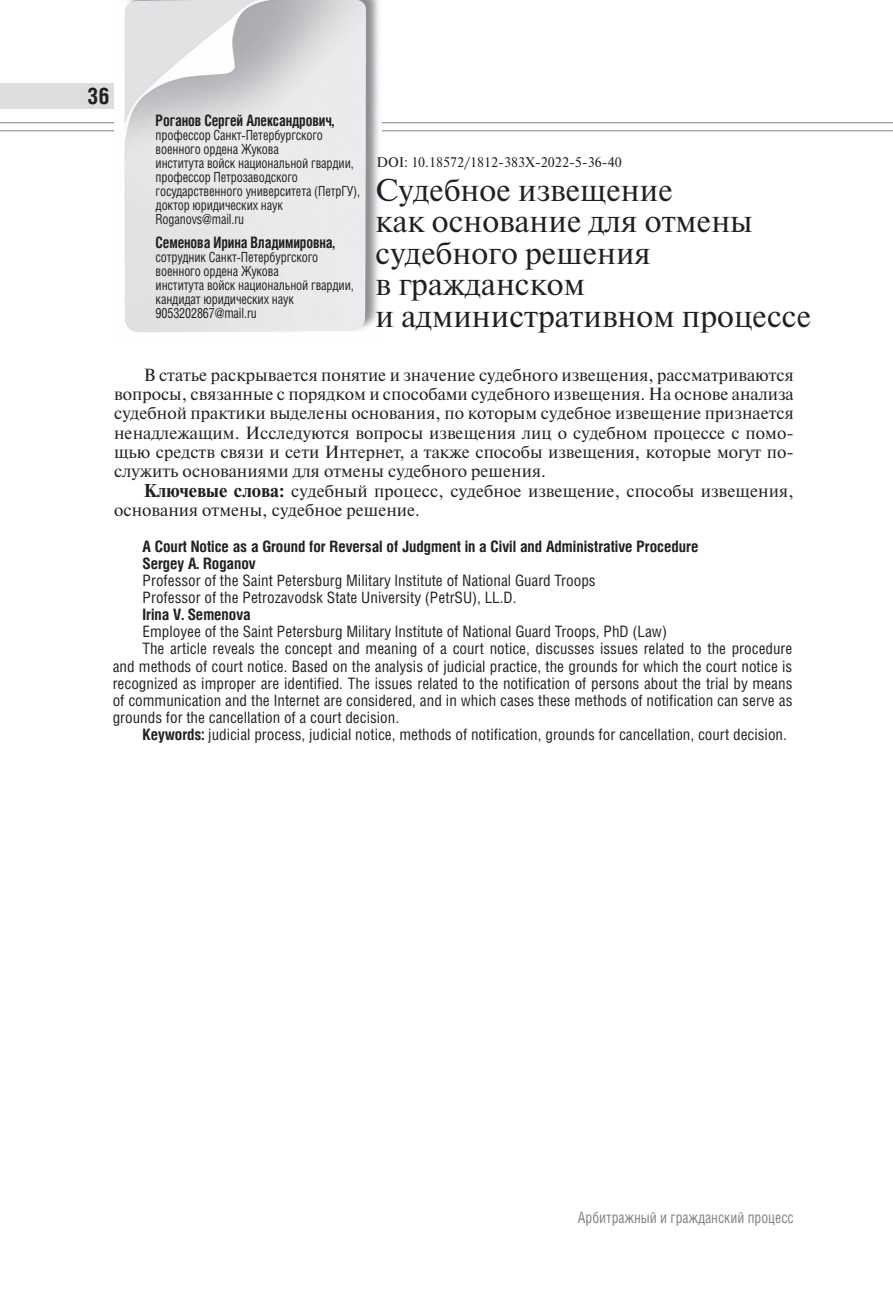
<style>
.page{position:relative;width:893px;height:1300px;background:#fff}
.page>*{position:absolute;margin:0;border:0;box-sizing:border-box;transform-origin:0 0}
.t1{font:31.5px/31.5px "Newton C";color:#231f20}
.t2{font:700 22.75px "Helios Cond";color:#231f20}
.t3{font:17.5px/19.2px "Newton C";color:#231f20;text-align:justify}
.t4{font:15.75px/17.2px "Helios Cond";color:#231f20}
.t5{font:700 15.75px/17.2px "Helios Cond";color:#231f20}
.t6{font:700 15.75px "Helios Cond C";letter-spacing:-.01em;color:#231f20;scale:.9 1}
.t7{font:15.75px "Helios Cond C";color:#808285;scale:.9 1}
.t8{font:14px/14px "Helios Cond C";letter-spacing:-.01em;color:#231f20;scale:.9 1}
.t9{font:14px "Newton C";color:#231f20}
.s1{font-weight:700}
</style>
<div class="page">
<div style="left:0;top:83px;width:118px;height:26px;background:#dcdddf"></div>
<hr style="left:0;top:122px;width:868px;height:1px;background:#808285">
<hr style="left:0;top:131px;width:868px;height:1px;background:#808285">
<svg style="left:868px;top:122px;width:25px;height:1px"></svg>
<svg style="left:868px;top:131px;width:25px;height:1px"></svg>
<img style="left:115px;top:0;width:266px;height:332px">
<h2 class="t2" style="left:87px;top:88px;width:24px">36</h2>
<p class="t6" style="left:156px;top:111px;width:200px">Роганов Сергей Александрович,</p>
<p class="t8" style="left:156px;top:129px;width:229px">профессор Санкт-Петербургского военного ордена Жукова<br>института войск национальной гвардии, профессор Петрозаводского государственного университета (ПетрГУ), доктор юридических наук<br>Roganovs@mail.ru</p>
<p class="t6" style="left:156px;top:233px;width:201px">Семенова Ирина Владимировна,</p>
<p class="t8" style="left:156px;top:252px;width:222px">сотрудник Санкт-Петербургского военного ордена Жукова<br>института войск национальной гвардии, кандидат юридических наук<br>9053202867@mail.ru</p>
<p class="t9" style="left:376px;top:157px;width:247px">DOI: 10.18572/1812-383X-2022-5-36-40</p>
<h1 class="t1" style="left:376px;top:176px;width:437px">Судебное извещение<br>как основание для отмены судебного решения<br>в гражданском<br>и административном процессе</h1>
<p class="t3" style="left:114px;top:367px;width:681px;text-indent:30px">В статье раскрывается понятие и значение судебного извещения, рассматриваются вопросы, связанные с порядком и способами судебного извещения. На основе анализа судебной практики выделены основания, по которым судебное извещение признается ненадлежащим. Исследуются вопросы извещения лиц о судебном процессе с помо&shy;щью средств связи и сети Интернет, а также способы извещения, которые могут по&shy;служить основаниями для отмены судебного решения.</p>
<p class="t3" style="left:114px;top:482px;width:681px;text-indent:30px"><span class="s1">Ключевые слова:</span> судебный процесс, судебное извещение, способы извещения, основания отмены, судебное решение.</p>
<p class="t5" style="left:142px;top:539px;width:557px">A Court Notice as a Ground for Reversal of Judgment in a Civil and Administrative Procedure<br>Sergey A. Roganov</p>
<p class="t4" style="left:142px;top:573px;width:455px">Professor of the Saint Petersburg Military Institute of National Guard Troops<br>Professor of the Petrozavodsk State University (PetrSU), LL.D.</p>
<p class="t5" style="left:142px;top:607px;width:110px">Ir ina V. Semenova</p>
<p class="t4" style="left:142px;top:624px;width:526px">Employee of the Saint Petersburg Military Institute of National Guard Troops, PhD (Law)</p>
<p class="t4" style="left:142px;top:642px;width:651px">The article reveals the concept and meaning of a court notice, discusses issues related to the procedure</p>
<p class="t4" style="left:113px;top:659px;width:681px">and methods of court notice. Based on the analysis of judicial practice, the grounds for which the court notice is</p>
<p class="t4" style="left:113px;top:676px;width:681px">recognized as improper are identified. The issues related to the notification of persons about the trial by means</p>
<p class="t4" style="left:113px;top:693px;width:681px">of communication and the Internet are considered, and in which cases these methods of notification can serve as</p>
<p class="t4" style="left:113px;top:710px;width:288px">grounds for the cancellation of a court decision.</p>
<p class="t4" style="left:142px;top:727px;width:646px"><span class="s1">Keywords:</span> judicial process, judicial notice, methods of notification, grounds for cancellation, court decision.</p>
<p class="t7" style="left:578px;top:1212px;width:241px">Арбитражный и гражданский процесс</p>
</div>
